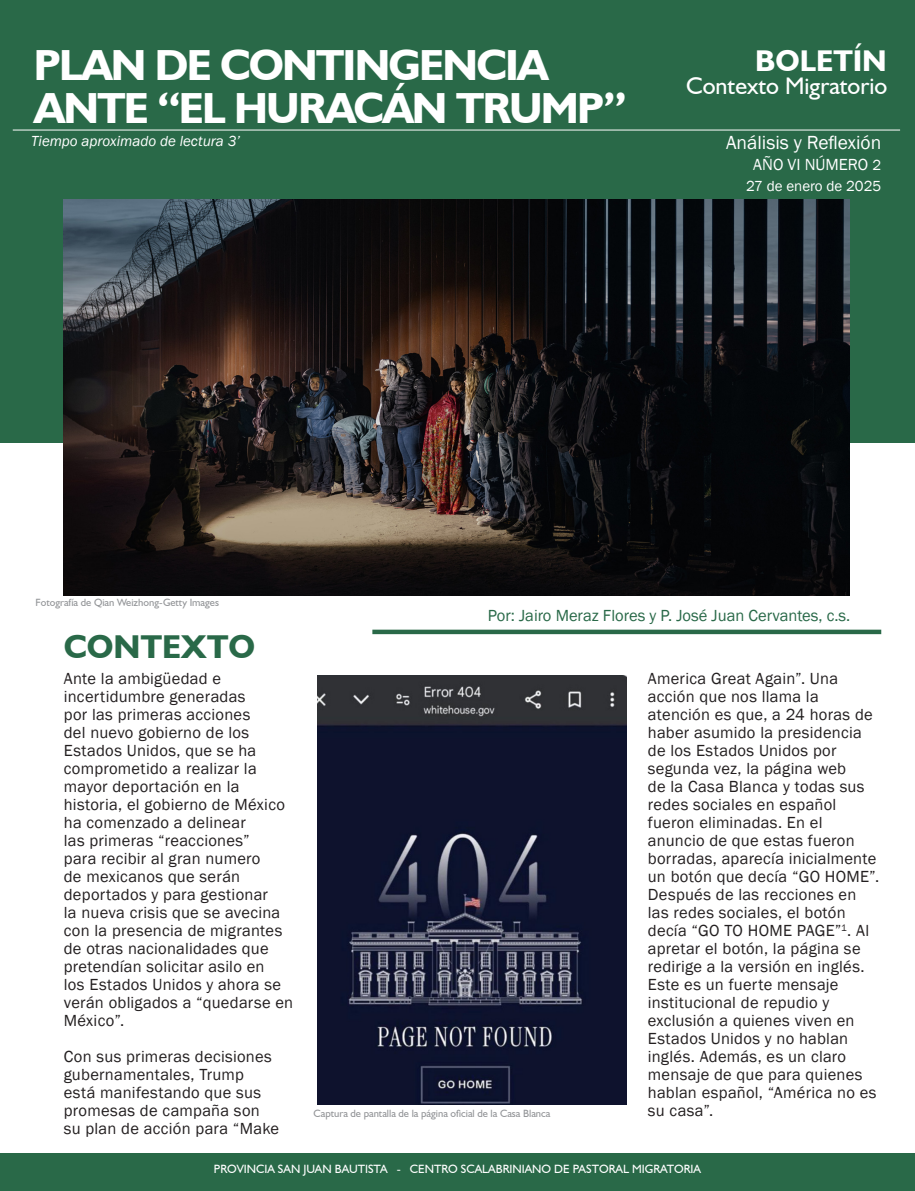
<style>
.page{position:relative;width:915px;height:1191px;background:#fff}
.page>*{position:absolute;margin:0;border:0;box-sizing:border-box;transform-origin:0 0}
.Body_Text_Right_Whit{font:700 43.5px/43.5px "Humanist 521 BT";letter-spacing:-.04em;color:#fff}
.t1{font:700 33px "Humanist 521 BT";color:#296948}
.Body_Text_Right{font:700 30px "Humanist 521 BT";color:#fff}
.t2{font:24px "Humanist 521 BT";color:#fff}
.Body_Text_Right-2{font:19.5px "Franklin Gothic";color:#fff}
.Body_Text{font:16.5px/18px "Franklin Gothic";letter-spacing:.015em;color:#231f20}
.t3{font:16.5px "Franklin Gothic";color:#296948}
.Body_Text_Right-3{font:16.5px "Franklin Gothic";color:#fff}
.Body_Text-2{font:italic 15px "Franklin Gothic";color:#fff}
.Body_Text-3{font:15px "Franklin Gothic";color:#fff}
.Body_Text-4{font:12px "Humanist 521 BT";color:#fff}
.Body_Text-5{font:10.5px "Humanist 521 BT";color:#939598}
.s1{font-size:15px}
</style>
<div class="page">
<div style="left:0;top:0;width:914px;height:442px;background:#296948"></div>
<div style="left:0;top:1153px;width:914px;height:38px;background:#296948"></div>
<hr style="left:13px;top:130px;width:886px;height:1px;background:#fff">
<div style="left:372px;top:629px;width:508px;height:5px;background:#296948"></div>
<img style="left:317px;top:675px;width:309px;height:429px">
<img style="left:64px;top:199px;width:784px;height:396px">
<p class="Body_Text_Right_Whit" style="left:34px;top:42px;width:594px">PLAN DE CONTINGENCIA<br>ANTE “EL HURACÁN TRUMP”</p>
<p class="Body_Text-2" style="left:31px;top:132px;width:210px">Tiempo aproximado de lectura 3’</p>
<p class="Body_Text_Right" style="left:755px;top:42px;width:133px">BOLETÍN</p>
<h5 class="t2" style="left:685px;top:71px;width:202px">Contexto Migratorio</h5>
<p class="Body_Text_Right-2" style="left:725px;top:131px;width:157px">Análisis y Reflexión</p>
<p class="Body_Text_Right-3" style="left:753px;top:154px;width:129px">AÑO VI NÚMERO <span class="s1">2</span></p>
<p class="Body_Text-3" style="left:745px;top:177px;width:137px">27 de enero de 2025</p>
<p class="Body_Text-5" style="left:35px;top:596px;width:185px">Fotografía de Qian Weizhong-Getty Images</p>
<h4 class="t1" style="left:64px;top:626px;width:193px">CONTEXTO</h4>
<p class="Body_Text" style="left:64px;top:670px;width:231px">Ante la ambigüedad e incertidumbre generadas<br>por las primeras acciones<br>del nuevo gobierno de los<br>Estados Unidos, que se ha comprometido a realizar la mayor deportación en la historia, el gobierno de México ha comenzado a delinear<br>las primeras “reacciones”<br>para recibir al gran numero<br>de mexicanos que serán deportados y para gestionar<br>la nueva crisis que se avecina con la presencia de migrantes de otras nacionalidades que pretendían solicitar asilo en<br>los Estados Unidos y ahora se verán obligados a “quedarse en<br>México”.</p>
<p class="Body_Text" style="left:64px;top:1048px;width:217px">Con sus primeras decisiones gubernamentales, Trump está manifestando que sus promesas de campaña son su plan de acción para “Make</p>
<h4 class="t3" style="left:487px;top:605px;width:364px">Por: Jairo Meraz Flores y P. José Juan Cervantes, c.s.</h4>
<p class="Body_Text" style="left:647px;top:670px;width:233px">America Great Again”. Una acción que nos llama la atención es que, a 24 horas de haber asumido la presidencia de los Estados Unidos por segunda vez, la página web<br>de la Casa Blanca y todas sus redes sociales en español fueron eliminadas. En el anuncio de que estas fueron borradas, aparecía inicialmente un botón que decía “GO HOME”.<br>Después de las recciones en las redes sociales, el botón decía “GO TO HOME PAGE”<sup>1</sup>. Al apretar el botón, la página se redirige a la versión en inglés.<br>Este es un fuerte mensaje institucional de repudio y exclusión a quienes viven en<br>Estados Unidos y no hablan inglés. Además, es un claro mensaje de que para quienes hablan español, “América no es</p>
<p class="Body_Text-5" style="left:313px;top:1106px;width:238px">Captura de pantalla de la página oficial de la Casa Blanca</p>
<p class="Body_Text" style="left:647px;top:1102px;width:67px">su casa”.</p>
<p class="Body_Text-4" style="left:214px;top:1161px;width:488px">PROVINCIA SAN JUAN BAUTISTA - CENTRO SCALABRINIANO DE PASTORAL MIGRATORIA</p>
</div>
